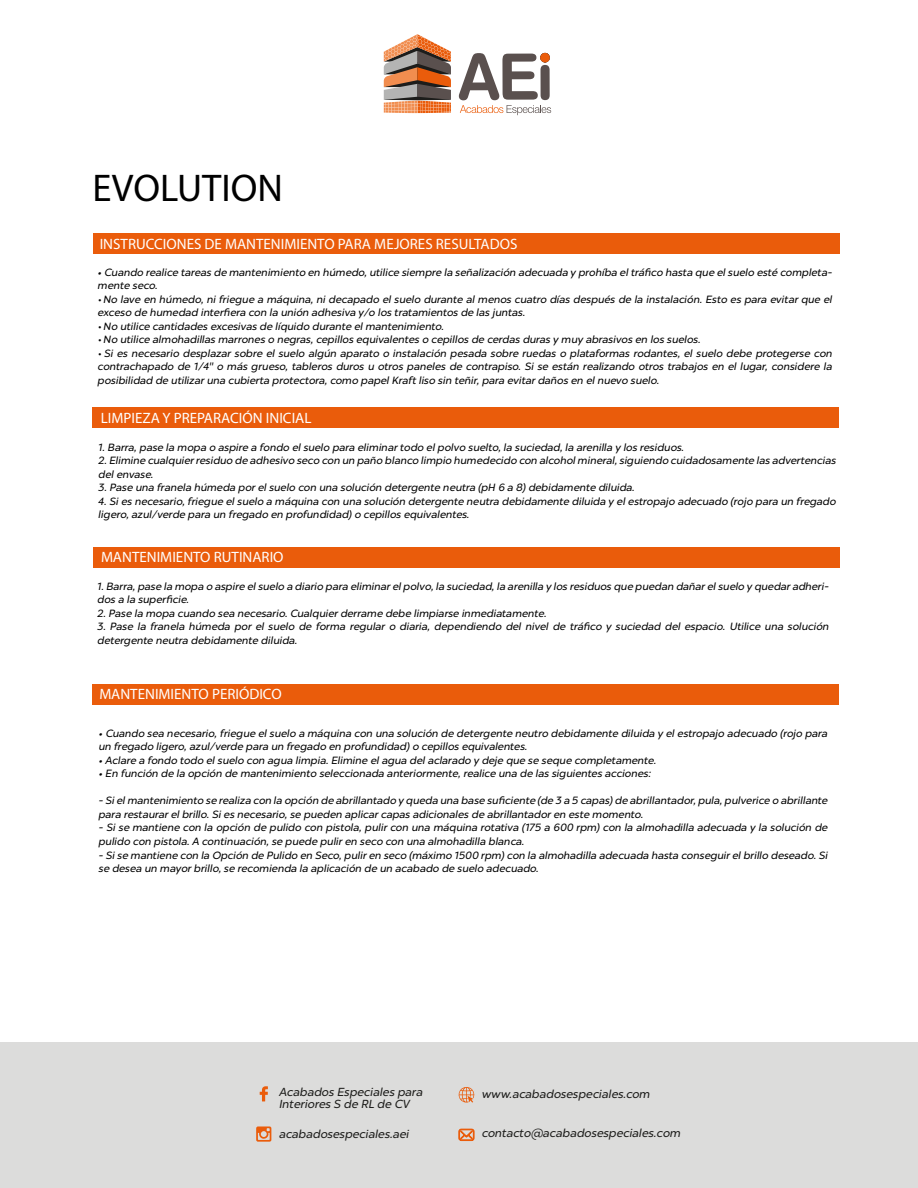
<style>
.page{position:relative;width:918px;height:1188px;background:#fff}
.page>*{position:absolute;margin:0;border:0;box-sizing:border-box;transform-origin:0 0}
.t1{font:38.7px "Myriad Pro";color:#000}
.t2{font:15px "Myriad Pro";color:#fff}
.t3{font:11.7px "Chronica Pro";color:#1d1d1b}
.t4{font:10.5px/13.5px "Chronica Pro";color:#000}
.s1{font-family:"Myriad Pro"}
</style>
<div class="page">
<svg style="left:459px;top:53px;width:92px;height:62px"></svg>
<svg style="left:384px;top:34px;width:67px;height:79px;background:#b8886b"></svg>
<div style="left:0;top:1042px;width:918px;height:146px;background:#dcdcdb"></div>
<svg style="left:256px;top:1126px;width:15px;height:16px"></svg>
<svg style="left:458px;top:1087px;width:17px;height:16px"></svg>
<svg style="left:260px;top:1086px;width:8px;height:15px"></svg>
<svg style="left:458px;top:1129px;width:16px;height:12px"></svg>
<div style="left:93px;top:233px;width:747px;height:21px;background:#ea5c0b"></div>
<div style="left:93px;top:547px;width:747px;height:21px;background:#ea5c0b"></div>
<div style="left:93px;top:407px;width:746px;height:21px;background:#ea5c0b"></div>
<div style="left:92px;top:684px;width:747px;height:21px;background:#ea5c0b"></div>
<h1 class="t1" style="left:93px;top:164px;width:192px">EVOLUTION</h1>
<h2 class="t2" style="left:100px;top:234px;width:419px">INSTRUCCIONES DE MANTENIMIENTO PARA MEJORES RESULTADOS</h2>
<p class="t4" style="left:99px;top:265px;width:736px">• Cuando realice tareas de mantenimiento en húmedo, utilice siempre la señalización adecuada y prohíba el tráfico hasta que el suelo esté completa&shy;mente seco.</p>
<p class="t4" style="left:99px;top:292px;width:736px"><span class="s1">•</span> No lave en húmedo, ni friegue a máquina, ni decapado el suelo durante al menos cuatro días después de la instalación. Esto es para evitar que el exceso de humedad interfiera con la unión adhesiva y/o los tratamientos de las juntas.</p>
<p class="t4" style="left:99px;top:319px;width:348px"><span class="s1">•</span> No utilice cantidades excesivas de líquido durante el mantenimiento.</p>
<p class="t4" style="left:99px;top:332px;width:604px"><span class="s1">•</span> No utilice almohadillas marrones o negras, cepillos equivalentes o cepillos de cerdas duras y muy abrasivos en los suelos.</p>
<p class="t4" style="left:99px;top:346px;width:736px;text-align:justify"><span class="s1">•</span> Si es necesario desplazar sobre el suelo algún aparato o instalación pesada sobre ruedas o plataformas rodantes, el suelo debe protegerse con contrachapado de 1/4" o más grueso, tableros duros u otros paneles de contrapiso. Si se están realizando otros trabajos en el lugar, considere la posibilidad de utilizar una cubierta protectora, como papel Kraft liso sin teñir, para evitar daños en el nuevo suelo.</p>
<h2 class="t2" style="left:101px;top:409px;width:212px">LIMPIEZA Y PREPARACIÓN INICIAL</h2>
<p class="t4" style="left:99px;top:440px;width:587px">1. Barra, pase la mopa o aspire a fondo el suelo para eliminar todo el polvo suelto, la suciedad, la arenilla y los residuos.</p>
<p class="t4" style="left:99px;top:453px;width:739px">2. Elimine cualquier residuo de adhesivo seco con un paño blanco limpio humedecido con alcohol mineral, siguiendo cuidadosamente las advertencias del envase.</p>
<p class="t4" style="left:99px;top:481px;width:538px">3. Pase una franela húmeda por el suelo con una solución detergente neutra (pH 6 a 8) debidamente diluida.</p>
<p class="t4" style="left:99px;top:494px;width:739px">4. Si es necesario, friegue el suelo a máquina con una solución detergente neutra debidamente diluida y el estropajo adecuado (rojo para un fregado ligero, azul/verde para un fregado en profundidad) o cepillos equivalentes.</p>
<h2 class="t2" style="left:101px;top:548px;width:184px">MANTENIMIENTO RUTINARIO</h2>
<p class="t4" style="left:98px;top:579px;width:733px">1. Barra, pase la mopa o aspire el suelo a diario para eliminar el polvo, la suciedad, la arenilla y los residuos que puedan dañar el suelo y quedar adheri&shy;dos a la superficie.</p>
<p class="t4" style="left:98px;top:606px;width:451px">2. Pase la mopa cuando sea necesario. Cualquier derrame debe limpiarse inmediatamente.</p>
<p class="t4" style="left:98px;top:619px;width:733px">3. Pase la franela húmeda por el suelo de forma regular o diaria, dependiendo del nivel de tráfico y suciedad del espacio. Utilice una solución detergente neutra debidamente diluida.</p>
<h2 class="t2" style="left:99px;top:685px;width:184px">MANTENIMIENTO PERIÓDICO</h2>
<p class="t4" style="left:99px;top:726px;width:731px">• Cuando sea necesario, friegue el suelo a máquina con una solución de detergente neutro debidamente diluida y el estropajo adecuado (rojo para un fregado ligero, azul/verde para un fregado en profundidad) o cepillos equivalentes.</p>
<p class="t4" style="left:99px;top:753px;width:559px">• Aclare a fondo todo el suelo con agua limpia. Elimine el agua del aclarado y deje que se seque completamente.</p>
<p class="t4" style="left:99px;top:767px;width:554px">• En función de la opción de mantenimiento seleccionada anteriormente, realice una de las siguientes acciones:</p>
<p class="t4" style="left:99px;top:794px;width:731px">- Si el mantenimiento se realiza con la opción de abrillantado y queda una base suficiente (de 3 a 5 capas) de abrillantador, pula, pulverice o abrillante para restaurar el brillo. Si es necesario, se pueden aplicar capas adicionales de abrillantador en este momento.</p>
<p class="t4" style="left:99px;top:821px;width:731px">- Si se mantiene con la opción de pulido con pistola, pulir con una máquina rotativa (175 a 600 rpm) con la almohadilla adecuada y la solución de pulido con pistola. A continuación, se puede pulir en seco con una almohadilla blanca.</p>
<p class="t4" style="left:99px;top:848px;width:731px">- Si se mantiene con la Opción de Pulido en Seco, pulir en seco (máximo 1500 rpm) con la almohadilla adecuada hasta conseguir el brillo deseado. Si se desea un mayor brillo, se recomienda la aplicación de un acabado de suelo adecuado.</p>
<p class="t3" style="left:280px;top:1084px;width:145px">Acabados Especiales para</p>
<p class="t3" style="left:483px;top:1086px;width:170px">www.acabadosespeciales.com</p>
<p class="t3" style="left:280px;top:1095px;width:132px">Interiores S de RL de CV</p>
<p class="t3" style="left:483px;top:1125px;width:201px">contacto@acabadosespeciales.com</p>
<p class="t3" style="left:280px;top:1126px;width:132px">acabadosespeciales.aei</p>
</div>
